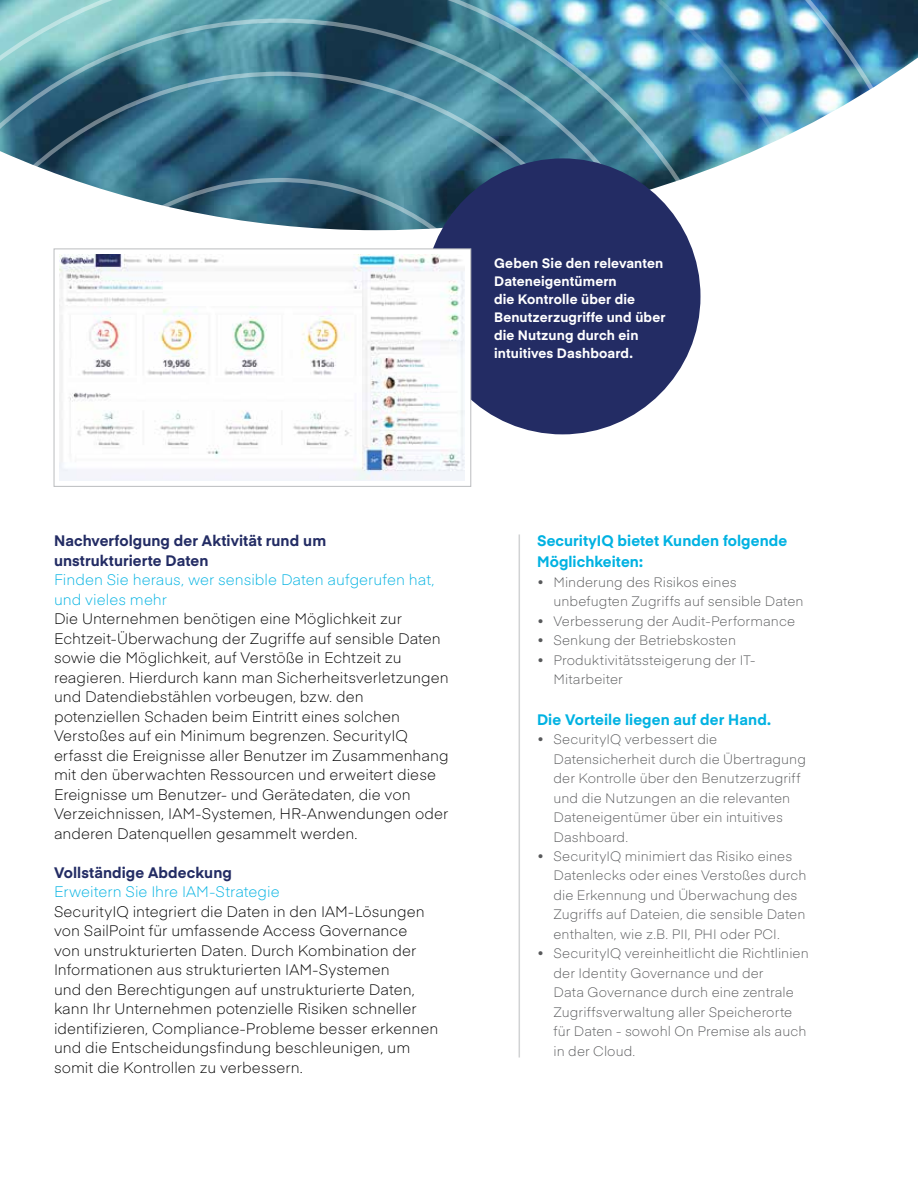
<style>
.page{position:relative;width:918px;height:1188px;background:#fff}
.page>*{position:absolute;margin:0;border:0;box-sizing:border-box;transform-origin:0 0}
.t1{font:300 15px/19.5px "Eina 01";letter-spacing:.005em;color:#000}
.t2{font:300 15px/19.5px "Eina 01";letter-spacing:.005em;color:#00b2e2}
.t3{font:700 15px/19.5px "Eina 01";letter-spacing:.005em;color:#232c64}
.t4{font:700 15px/21px "Eina 01";letter-spacing:.005em;color:#00b2e2}
.t5{font:300 13.5px/19.5px "Eina 01";letter-spacing:.01em;color:#58595b}
.t6{font:700 13.5px/18px "Eina 01";letter-spacing:.01em;color:#fff}
</style>
<div class="page">
<svg style="left:867px;top:0;width:51px;height:92px"></svg>
<img style="left:760px;top:0;width:107px;height:148px">
<img style="left:0;top:0;width:760px;height:170px">
<img style="left:0;top:19px;width:707px;height:265px">
<svg style="left:0;top:72px;width:654px;height:212px;background:#43798f"></svg>
<svg style="left:12px;top:178px;width:478px;height:108px"></svg>
<hr style="left:519px;top:534px;width:1px;height:524px;background:#d1d3d4">
<div style="left:424px;top:158px;width:276px;height:276px;background:#232c64;border-radius:50%"></div>
<div style="left:54px;top:248px;width:417px;height:239px;background:#fff;border:1px solid #bcbec0"></div>
<img style="left:60px;top:255px;width:405px;height:226px">
<p class="t6" style="left:494px;top:254px;width:173px">Geben Sie den relevanten<br>Dateneigentümern<br>die Kontrolle über die<br>Benutzerzugriffe und über die Nutzung durch ein intuitives Dashboard.</p>
<p class="t3" style="left:54px;top:530px;width:274px">Nachverfolgung der Aktivität rund um unstrukturierte Daten</p>
<p class="t2" style="left:54px;top:569px;width:382px">Finden Sie heraus, wer sensible Daten aufgerufen hat, und vieles mehr</p>
<p class="t1" style="left:54px;top:608px;width:396px">Die Unternehmen benötigen eine Möglichkeit zur Echtzeit-Überwachung der Zugriffe auf sensible Daten sowie die Möglichkeit, auf Verstöße in Echtzeit zu reagieren. Hierdurch kann man Sicherheitsverletzungen und Datendiebstählen vorbeugen, bzw. den potenziellen Schaden beim Eintritt eines solchen Verstoßes auf ein Minimum begrenzen. SecurityIQ erfasst die Ereignisse aller Benutzer im Zusammenhang mit den überwachten Ressourcen und erweitert diese Ereignisse um Benutzer- und Gerätedaten, die von Verzeichnissen, IAM-Systemen, HR-Anwendungen oder anderen Datenquellen gesammelt werden.</p>
<p class="t3" style="left:54px;top:862px;width:179px">Vollständige Abdeckung</p>
<p class="t2" style="left:54px;top:881px;width:227px">Erweitern Sie Ihre IAM-Strategie</p>
<p class="t1" style="left:54px;top:900px;width:386px">SecurityIQ integriert die Daten in den IAM-Lösungen von SailPoint für umfassende Access Governance<br>von unstrukturierten Daten. Durch Kombination der Informationen aus strukturierten IAM-Systemen<br>und den Berechtigungen auf unstrukturierte Daten, kann Ihr Unternehmen potenzielle Risiken schneller identifizieren, Compliance-Probleme besser erkennen und die Entscheidungsfindung beschleunigen, um somit die Kontrollen zu verbessern.</p>
<p class="t4" style="left:537px;top:529px;width:252px">SecurityIQ bietet Kunden folgende<br>Möglichkeiten:</p>
<p class="t5" style="left:553px;top:571px;width:252px;text-indent:-16px">• Minderung des Risikos eines unbefugten Zugriffs auf sensible Daten</p>
<p class="t5" style="left:537px;top:610px;width:260px">• Verbesserung der Audit-Performance</p>
<p class="t5" style="left:537px;top:629px;width:201px">• Senkung der Betriebskosten</p>
<p class="t5" style="left:553px;top:649px;width:204px;text-indent:-16px">• Produktivitätssteigerung der IT-<br>Mitarbeiter</p>
<p class="t4" style="left:537px;top:708px;width:236px">Die Vorteile liegen auf der Hand.</p>
<p class="t5" style="left:553px;top:728px;width:254px;text-indent:-16px">• SecurityIQ verbessert die<br>Datensicherheit durch die Übertragung der Kontrolle über den Benutzerzugriff und die Nutzungen an die relevanten<br>Dateneigentümer über ein intuitives<br>Dashboard.</p>
<p class="t5" style="left:553px;top:845px;width:254px;text-indent:-16px">• SecurityIQ minimiert das Risiko eines Datenlecks oder eines Verstoßes durch die Erkennung und Überwachung des Zugriffs auf Dateien, die sensible Daten enthalten, wie z.B. PII, PHI oder PCI.</p>
<p class="t5" style="left:553px;top:943px;width:257px;text-indent:-16px">• SecurityIQ vereinheitlicht die Richtlinien der Identity Governance und der<br>Data Governance durch eine zentrale Zugriffsverwaltung aller Speicherorte für Daten - sowohl On Premise als auch in der Cloud.</p>
</div>
